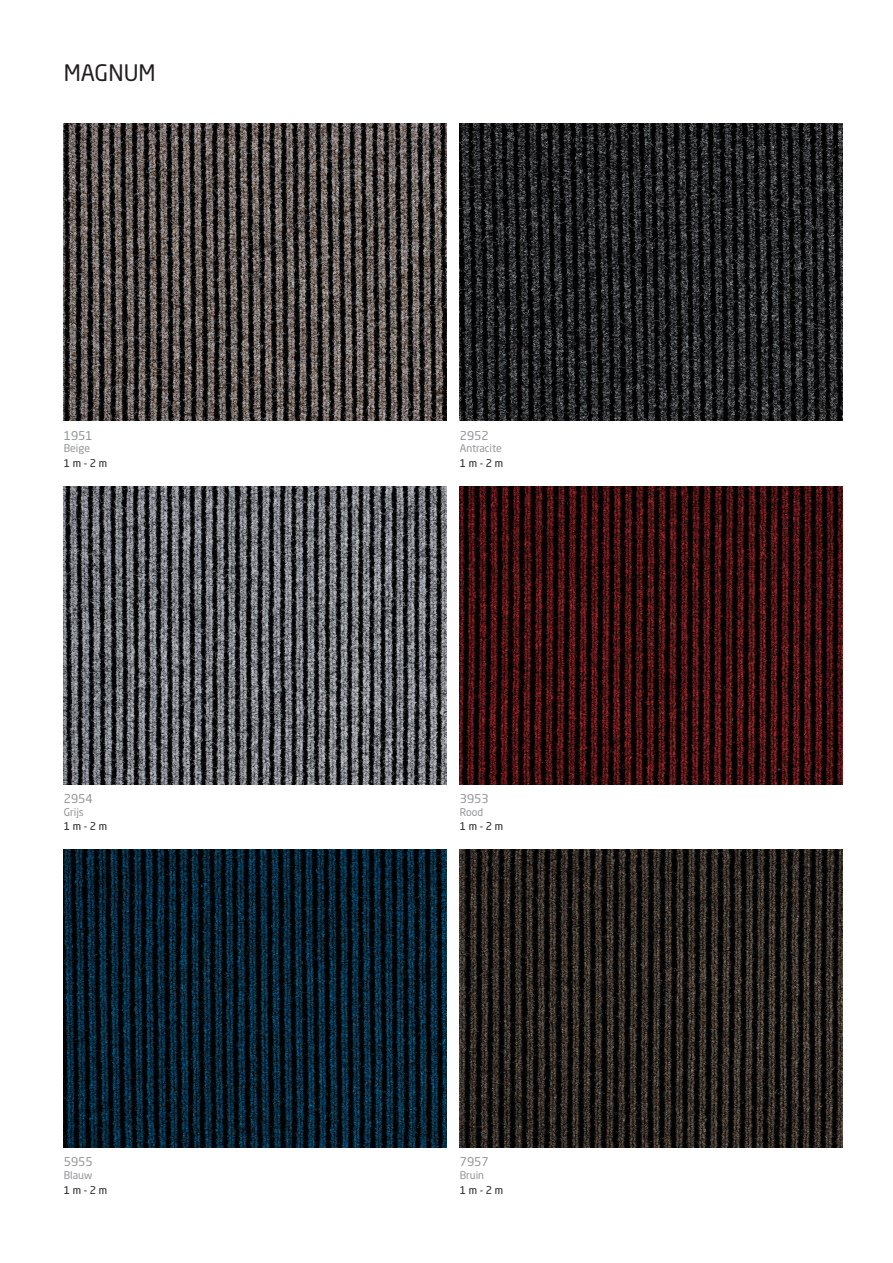
<style>
.page{position:relative;width:893px;height:1263px;background:#fff}
.page>*{position:absolute;margin:0;border:0;box-sizing:border-box;transform-origin:0 0}
._01_Titel_work{font:22.5px "Neo Sans Pro";color:#231f20}
.Color_Code{font:12px "Neo Sans W1 G";color:#939598}
.Color_name{font:10.5px "Neo Sans W1 G";color:#939598}
.Width{font:10.5px "Neo Sans W1 G";color:#231f20}
</style>
<div class="page">
<img style="left:64px;top:123px;width:382px;height:298px">
<img style="left:460px;top:123px;width:382px;height:298px">
<img style="left:64px;top:487px;width:382px;height:297px">
<img style="left:460px;top:487px;width:382px;height:297px">
<img style="left:64px;top:850px;width:382px;height:298px">
<img style="left:460px;top:850px;width:382px;height:298px">
<p class="_01_Titel_work" style="left:64px;top:59px;width:93px">MAGNUM</p>
<p class="Color_Code" style="left:64px;top:428px;width:31px">1951</p>
<p class="Color_name" style="left:64px;top:442px;width:28px">Beige</p>
<p class="Width" style="left:64px;top:457px;width:45px">1 m - 2 m</p>
<p class="Color_Code" style="left:460px;top:428px;width:31px">2952</p>
<p class="Color_name" style="left:460px;top:442px;width:44px">Antracite</p>
<p class="Width" style="left:460px;top:457px;width:45px">1 m - 2 m</p>
<p class="Color_Code" style="left:64px;top:791px;width:31px">2954</p>
<p class="Color_name" style="left:64px;top:805px;width:22px">Grijs</p>
<p class="Width" style="left:64px;top:820px;width:45px">1 m - 2 m</p>
<p class="Color_Code" style="left:460px;top:791px;width:31px">3953</p>
<p class="Color_name" style="left:460px;top:805px;width:25px">Rood</p>
<p class="Width" style="left:460px;top:820px;width:45px">1 m - 2 m</p>
<p class="Color_Code" style="left:64px;top:1154px;width:31px">5955</p>
<p class="Color_name" style="left:64px;top:1168px;width:30px">Blauw</p>
<p class="Width" style="left:64px;top:1183px;width:45px">1 m - 2 m</p>
<p class="Color_Code" style="left:460px;top:1154px;width:31px">7957</p>
<p class="Color_name" style="left:460px;top:1168px;width:26px">Bruin</p>
<p class="Width" style="left:460px;top:1183px;width:45px">1 m - 2 m</p>
</div>
